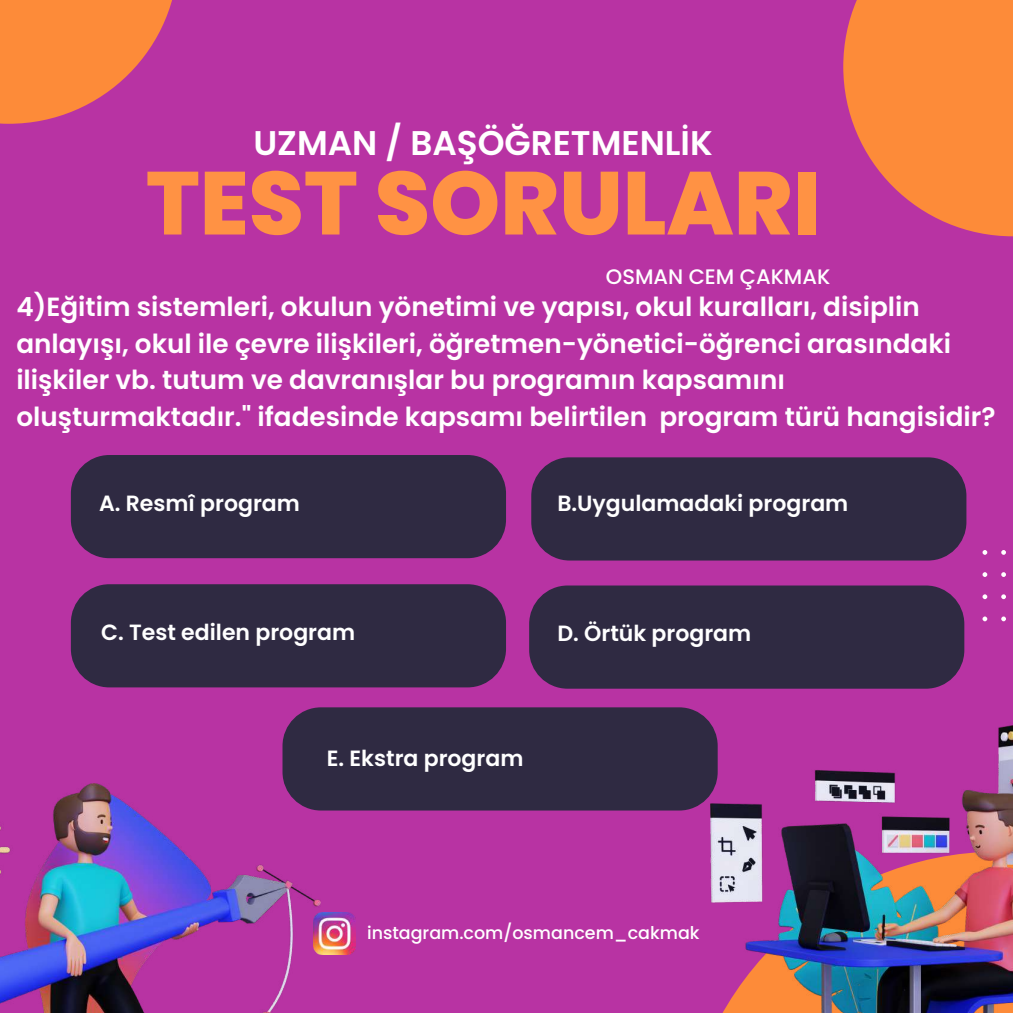
<style>
.page{position:relative;width:1013px;height:1013px;background:#fff}
.page>*{position:absolute;margin:0;border:0;box-sizing:border-box;transform-origin:0 0}
.t1{font:800 89.12px "Poppins";color:#ff9244}
.t2{font:600 34.25px "Poppins";color:#fff}
.t3{font:600 26.25px/36.5px "Poppins";color:#fff}
.t4{font:600 22px "Poppins";color:#fff}
.t5{font:500 21px "Poppins";color:#fff}
.t6{font:500 17.5px "Poppins";color:#fff}
</style>
<div class="page">
<div style="left:0;top:0;width:1012px;height:1012px;background:#b833a3"></div>
<svg style="left:0;top:0;width:172px;height:124px"></svg>
<svg style="left:843px;top:0;width:169px;height:236px"></svg>
<img style="left:0;top:783px;width:321px;height:229px">
<div style="left:529px;top:585px;width:435px;height:103px;background:#2f2a42;border-radius:38px"></div>
<img style="left:710px;top:723px;width:302px;height:289px">
<svg style="left:982px;top:550px;width:24px;height:71px"></svg>
<img style="left:313px;top:912px;width:42px;height:42px">
<div style="left:531px;top:457px;width:435px;height:103px;background:#2f2a42;border-radius:38px"></div>
<div style="left:71px;top:455px;width:435px;height:103px;background:#2f2a42;border-radius:38px"></div>
<div style="left:71px;top:584px;width:435px;height:103px;background:#2f2a42;border-radius:38px"></div>
<div style="left:282px;top:707px;width:435px;height:103px;background:#2f2a42;border-radius:38px"></div>
<h2 class="t2" style="left:253px;top:119px;width:461px">UZMAN / BAŞÖĞRETMENLİK</h2>
<h1 class="t1" style="left:146px;top:141px;width:676px">TEST SORULARI</h1>
<p class="t5" style="left:606px;top:262px;width:226px">OSMAN CEM ÇAKMAK</p>
<p class="t3" style="left:16px;top:288px;width:980px">4)Eğitim sistemleri, okulun yönetimi ve yapısı, okul kuralları, disiplin anlayışı, okul ile çevre ilişkileri, öğretmen-yönetici-öğrenci arasındaki ilişkiler vb. tutum ve davranışlar bu programın kapsamını oluşturmaktadır." ifadesinde kapsamı belirtilen program türü hangisidir?</p>
<p class="t4" style="left:99px;top:487px;width:202px">A. Resmî program</p>
<p class="t4" style="left:557px;top:487px;width:292px">B.Uygulamadaki program</p>
<p class="t4" style="left:101px;top:617px;width:255px">C. Test edilen program</p>
<p class="t4" style="left:557px;top:618px;width:195px">D. Örtük program</p>
<p class="t4" style="left:327px;top:743px;width:198px">E. Ekstra program</p>
<p class="t6" style="left:367px;top:920px;width:334px">instagram.com/osmancem_cakmak</p>
</div>
